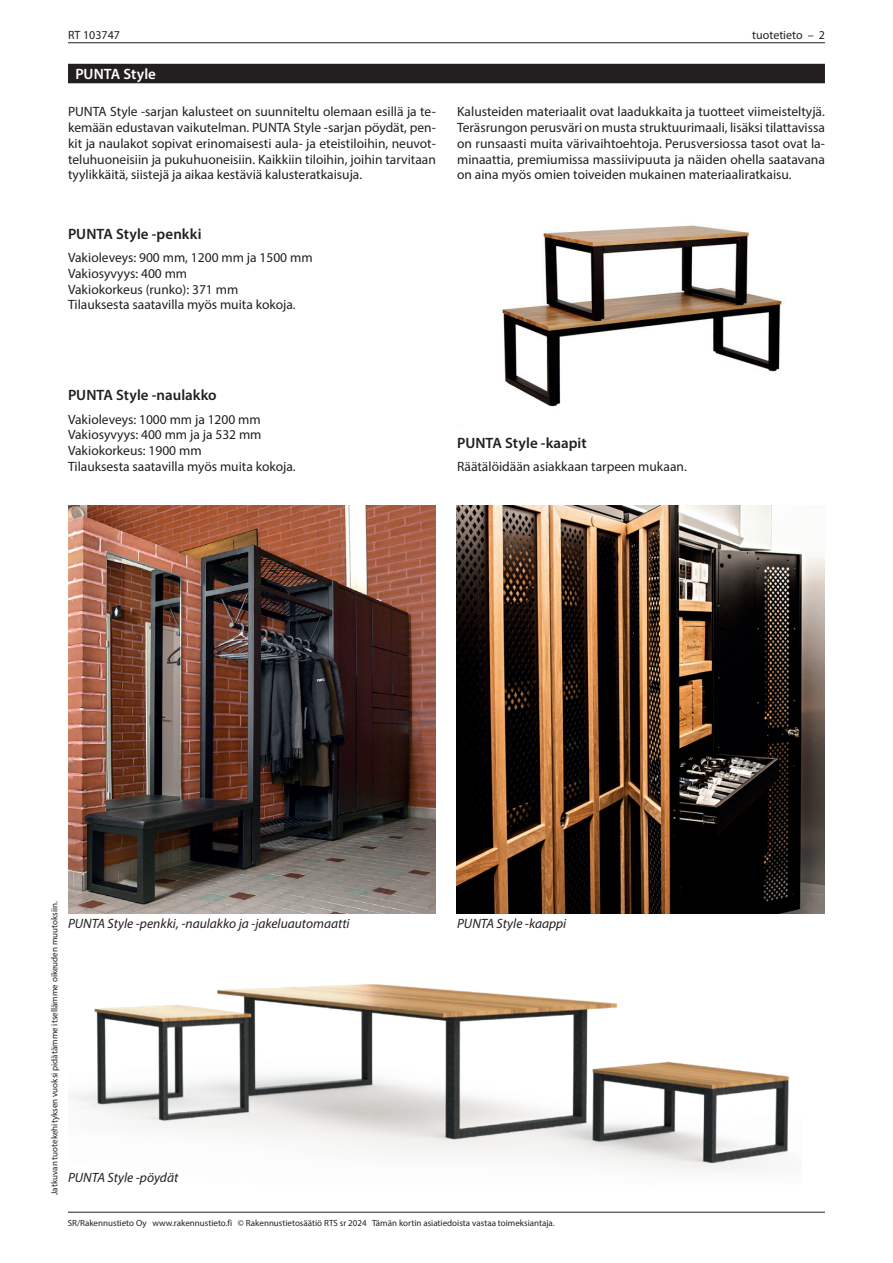
<style>
.page{position:relative;width:893px;height:1263px;background:#fff}
.page>*{position:absolute;margin:0;border:0;box-sizing:border-box;transform-origin:0 0}
.t1{font:600 15px "Myriad Pro";letter-spacing:.005em;color:#231f20}
.t2{font:600 15px "Myriad Pro";letter-spacing:.005em;color:#fff}
.t3{font:13.5px/15.8px "Myriad Pro";color:#231f20;text-align:justify}
.t4{font:italic 13.5px "Myriad Pro";color:#231f20}
.t5{font:12px "Myriad Pro";color:#231f20}
.t6{font:9px "Myriad Pro";color:#231f20}
</style>
<div class="page">
<hr style="left:68px;top:1212px;width:757px;height:1px;background:#231f20">
<hr style="left:68px;top:42px;width:757px;height:1px;background:#231f20">
<div style="left:68px;top:64px;width:757px;height:19px;background:#231f20"></div>
<img style="left:502px;top:225px;width:280px;height:182px">
<img style="left:71px;top:984px;width:719px;height:187px">
<img style="left:68px;top:506px;width:368px;height:407px">
<img style="left:457px;top:506px;width:367px;height:407px">
<p class="t5" style="left:68px;top:27px;width:54px">RT 103747</p>
<p class="t5" style="left:752px;top:27px;width:74px">tuotetieto – 2</p>
<p class="t2" style="left:75px;top:64px;width:82px">PUNTA Style</p>
<p class="t3" style="left:68px;top:104px;width:369px">PUNTA Style -sarjan kalusteet on suunniteltu olemaan esillä ja te&shy;kemään edustavan vaikutelman. PUNTA Style -sarjan pöydät, pen&shy;kit ja naulakot sopivat erinomaisesti aula- ja eteistiloihin, neuvot&shy;teluhuoneisiin ja pukuhuoneisiin. Kaikkiin tiloihin, joihin tarvitaan tyylikkäitä, siistejä ja aikaa kestäviä kalusteratkaisuja.</p>
<p class="t3" style="left:457px;top:104px;width:369px">Kalusteiden materiaalit ovat laadukkaita ja tuotteet viimeisteltyjä.<br>Teräsrungon perusväri on musta struktuurimaali, lisäksi tilattavissa on runsaasti muita värivaihtoehtoja. Perusversiossa tasot ovat la&shy;minaattia, premiumissa massiivipuuta ja näiden ohella saatavana on aina myös omien toiveiden mukainen materiaaliratkaisu.</p>
<p class="t1" style="left:68px;top:224px;width:135px">PUNTA Style -penkki</p>
<p class="t3" style="left:68px;top:250px;width:246px;text-align:left">Vakioleveys: 900 mm, 1200 mm ja 1500 mm<br>Vakiosyvyys: 400 mm<br>Vakiokorkeus (runko): 371 mm<br>Tilauksesta saatavilla myös muita kokoja.</p>
<p class="t1" style="left:68px;top:385px;width:150px">PUNTA Style -naulakko</p>
<p class="t3" style="left:68px;top:411px;width:229px;text-align:left">Vakioleveys: 1000 mm ja 1200 mm<br>Vakiosyvyys: 400 mm ja ja 532 mm<br>Vakiokorkeus: 1900 mm<br>Tilauksesta saatavilla myös muita kokoja.</p>
<p class="t1" style="left:457px;top:433px;width:131px">PUNTA Style -kaapit</p>
<p class="t3" style="left:457px;top:459px;width:231px">Räätälöidään asiakkaan tarpeen mukaan.</p>
<p class="t6" style="left:49px;top:1195px;width:295px;rotate:-90deg">Jatkuvan tuotekehityksen vuoksi pidätämme itsellämme oikeuden muutoksiin.</p>
<p class="t4" style="left:68px;top:915px;width:283px">PUNTA Style -penkki, -naulakko ja -jakeluautomaatti</p>
<p class="t4" style="left:68px;top:1169px;width:112px">PUNTA Style -pöydät</p>
<p class="t4" style="left:457px;top:915px;width:111px">PUNTA Style -kaappi</p>
<p class="t6" style="left:68px;top:1217px;width:488px">SR/Rakennustieto Oy www.rakennustieto.fi © Rakennustietosäätiö RTS sr 2024 Tämän kortin asiatiedoista vastaa toimeksiantaja.</p>
</div>
